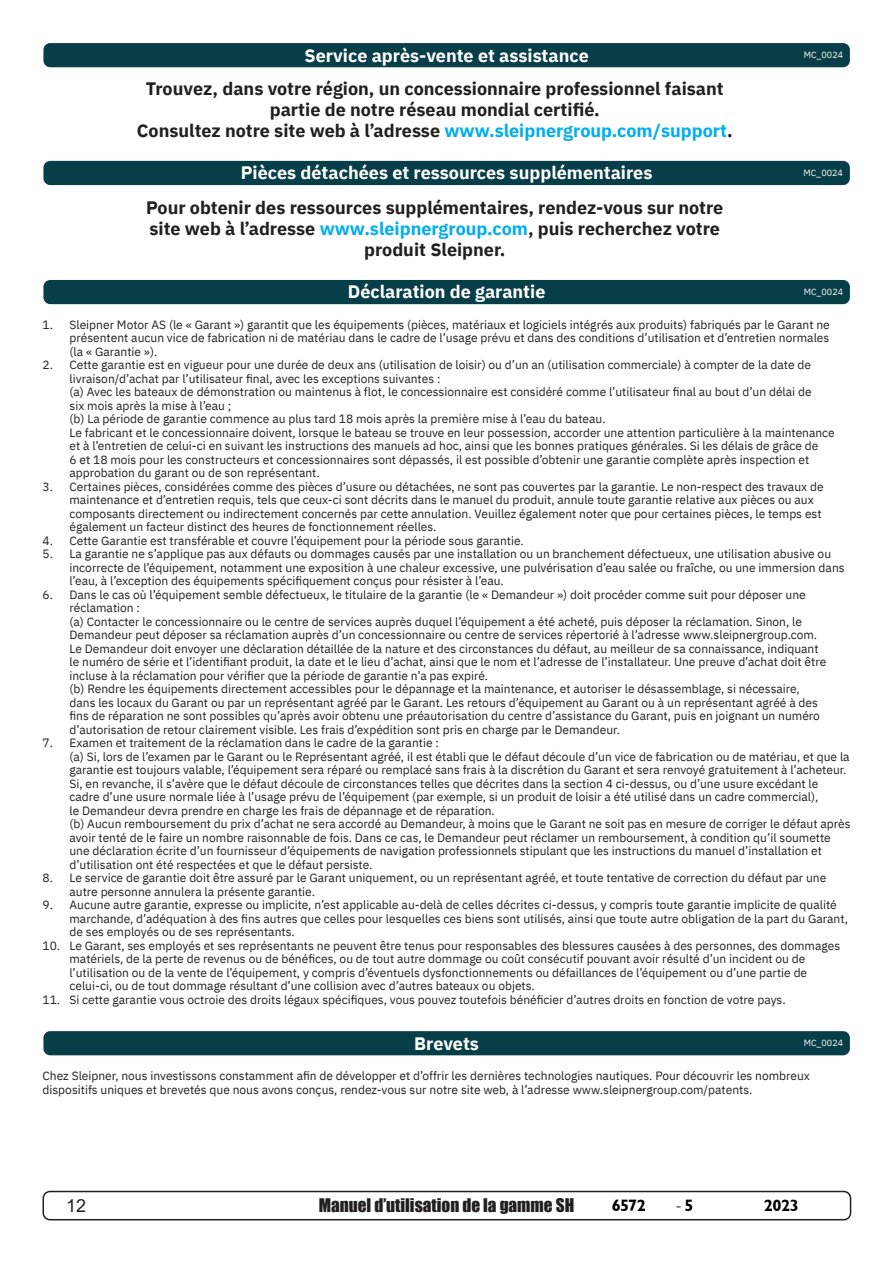
<style>
.page{position:relative;width:893px;height:1263px;background:#fff}
.page>*{position:absolute;margin:0;border:0;box-sizing:border-box;transform-origin:0 0}
.t1{font:700 18px/21px "IBM Plex Sans";color:#231f20;text-align:center}
.t2{font:700 18px "IBM Plex Sans";color:#fff}
.t3{font:18px "Arial";color:#231f20}
.t4{font:18px "Minion Pro";color:#231f20}
.t5{font:17.25px "Impact";color:#231f20}
.t6{font:16.5px "Garrison Sans BOLD";letter-spacing:-.035em;color:#000}
.t7{font:12px/13.5px "IBM Plex Sans";color:#231f20}
.t8{font:9px "IBM Plex Sans";color:#fff}
.s1{color:#00aeef}
.s2{font-family:"Garrison Sans BOLD";font-size:16.5px;color:#000}
</style>
<div class="page">
<div style="left:43px;top:1191px;width:808px;height:29px;border:2px solid #231f20;border-radius:7px"></div>
<div style="left:43px;top:43px;width:807px;height:24px;background:#083e48;border-radius:7px"></div>
<div style="left:43px;top:161px;width:807px;height:24px;background:#083e48;border-radius:7px"></div>
<div style="left:43px;top:280px;width:807px;height:24px;background:#083e48;border-radius:7px"></div>
<div style="left:43px;top:1031px;width:807px;height:24px;background:#083e48;border-radius:7px"></div>
<p class="t2" style="left:305px;top:41px;width:286px">Service après-vente et assistance</p>
<p class="t1" style="left:137px;top:77px;width:597px">Trouvez, dans votre région, un concessionnaire professionnel faisant partie de notre réseau mondial certifié.<br>Consultez notre site web à l’adresse <span class="s1">www.sleipnergroup.com/support</span>.</p>
<p class="t2" style="left:241px;top:159px;width:413px">Pièces détachées et ressources supplémentaires</p>
<p class="t1" style="left:146px;top:196px;width:579px">Pour obtenir des ressources supplémentaires, rendez-vous sur notre site web à l’adresse <span class="s1">www.sleipnergroup.com</span>, puis recherchez votre produit Sleipner.</p>
<p class="t2" style="left:348px;top:278px;width:199px">Déclaration de garantie</p>
<p class="t8" style="left:804px;top:48px;width:41px">MC_0024</p>
<p class="t8" style="left:803px;top:166px;width:41px">MC_0024</p>
<p class="t8" style="left:804px;top:285px;width:41px">MC_0024</p>
<p class="t7" style="left:69px;top:316px;width:762px;text-align:justify;text-indent:-27px">1. Sleipner Motor AS (le « Garant ») garantit que les équipements (pièces, matériaux et logiciels intégrés aux produits) fabriqués par le Garant ne présentent aucun vice de fabrication ni de matériau dans le cadre de l’usage prévu et dans des conditions d’utilisation et d’entretien normales (la « Garantie »).</p>
<p class="t7" style="left:69px;top:357px;width:767px;text-indent:-27px">2. Cette garantie est en vigueur pour une durée de deux ans (utilisation de loisir) ou d’un an (utilisation commerciale) à compter de la date de livraison/d’achat par l’utilisateur final, avec les exceptions suivantes :<br>(a) Avec les bateaux de démonstration ou maintenus à flot, le concessionnaire est considéré comme l’utilisateur final au bout d’un délai de<br>six mois après la mise à l’eau ;<br>(b) La période de garantie commence au plus tard 18 mois après la première mise à l’eau du bateau.<br>Le fabricant et le concessionnaire doivent, lorsque le bateau se trouve en leur possession, accorder une attention particulière à la maintenance et à l’entretien de celui-ci en suivant les instructions des manuels ad hoc, ainsi que les bonnes pratiques générales. Si les délais de grâce de<br>6 et 18 mois pour les constructeurs et concessionnaires sont dépassés, il est possible d’obtenir une garantie complète après inspection et approbation du garant ou de son représentant.</p>
<p class="t7" style="left:69px;top:478px;width:756px;text-indent:-27px">3. Certaines pièces, considérées comme des pièces d’usure ou détachées, ne sont pas couvertes par la garantie. Le non-respect des travaux de maintenance et d’entretien requis, tels que ceux-ci sont décrits dans le manuel du produit, annule toute garantie relative aux pièces ou aux composants directement ou indirectement concernés par cette annulation. Veuillez également noter que pour certaines pièces, le temps est également un facteur distinct des heures de fonctionnement réelles.</p>
<p class="t7" style="left:42px;top:532px;width:483px">4. Cette Garantie est transférable et couvre l’équipement pour la période sous garantie.</p>
<p class="t7" style="left:69px;top:546px;width:777px;text-indent:-27px">5. La garantie ne s’applique pas aux défauts ou dommages causés par une installation ou un branchement défectueux, une utilisation abusive ou incorrecte de l’équipement, notamment une exposition à une chaleur excessive, une pulvérisation d’eau salée ou fraîche, ou une immersion dans l’eau, à l’exception des équipements spécifiquement conçus pour résister à l’eau.</p>
<p class="t7" style="left:69px;top:586px;width:758px;text-indent:-27px">6. Dans le cas où l’équipement semble défectueux, le titulaire de la garantie (le « Demandeur ») doit procéder comme suit pour déposer une réclamation :<br>(a) Contacter le concessionnaire ou le centre de services auprès duquel l’équipement a été acheté, puis déposer la réclamation. Sinon, le Demandeur peut déposer sa réclamation auprès d’un concessionnaire ou centre de services répertorié à l’adresse www.sleipnergroup.com.<br>Le Demandeur doit envoyer une déclaration détaillée de la nature et des circonstances du défaut, au meilleur de sa connaissance, indiquant le numéro de série et l’identifiant produit, la date et le lieu d’achat, ainsi que le nom et l’adresse de l’installateur. Une preuve d’achat doit être incluse à la réclamation pour vérifier que la période de garantie n’a pas expiré.<br>(b) Rendre les équipements directement accessibles pour le dépannage et la maintenance, et autoriser le désassemblage, si nécessaire, dans les locaux du Garant ou par un représentant agréé par le Garant. Les retours d’équipement au Garant ou à un représentant agréé à des fins de réparation ne sont possibles qu’après avoir obtenu une préautorisation du centre d’assistance du Garant, puis en joignant un numéro d’autorisation de retour clairement visible. Les frais d’expédition sont pris en charge par le Demandeur.</p>
<p class="t7" style="left:69px;top:735px;width:783px;text-indent:-27px">7. Examen et traitement de la réclamation dans le cadre de la garantie :<br>(a) Si, lors de l’examen par le Garant ou le Représentant agréé, il est établi que le défaut découle d’un vice de fabrication ou de matériau, et que la garantie est toujours valable, l’équipement sera réparé ou remplacé sans frais à la discrétion du Garant et sera renvoyé gratuitement à l’acheteur.<br>Si, en revanche, il s’avère que le défaut découle de circonstances telles que décrites dans la section 4 ci-dessus, ou d’une usure excédant le cadre d’une usure normale liée à l’usage prévu de l’équipement (par exemple, si un produit de loisir a été utilisé dans un cadre commercial),<br>le Demandeur devra prendre en charge les frais de dépannage et de réparation.<br>(b) Aucun remboursement du prix d’achat ne sera accordé au Demandeur, à moins que le Garant ne soit pas en mesure de corriger le défaut après avoir tenté de le faire un nombre raisonnable de fois. Dans ce cas, le Demandeur peut réclamer un remboursement, à condition qu’il soumette une déclaration écrite d’un fournisseur d’équipements de navigation professionnels stipulant que les instructions du manuel d’installation et d’utilisation ont été respectées et que le défaut persiste.</p>
<p class="t7" style="left:69px;top:870px;width:758px;text-indent:-27px">8. Le service de garantie doit être assuré par le Garant uniquement, ou un représentant agréé, et toute tentative de correction du défaut par une autre personne annulera la présente garantie.</p>
<p class="t7" style="left:69px;top:897px;width:780px;text-indent:-27px">9. Aucune autre garantie, expresse ou implicite, n’est applicable au-delà de celles décrites ci-dessus, y compris toute garantie implicite de qualité marchande, d’adéquation à des fins autres que celles pour lesquelles ces biens sont utilisés, ainsi que toute autre obligation de la part du Garant, de ses employés ou de ses représentants.</p>
<p class="t7" style="left:69px;top:937px;width:772px;text-indent:-27px">10. Le Garant, ses employés et ses représentants ne peuvent être tenus pour responsables des blessures causées à des personnes, des dommages matériels, de la perte de revenus ou de bénéfices, ou de tout autre dommage ou coût consécutif pouvant avoir résulté d’un incident ou de l’utilisation ou de la vente de l’équipement, y compris d’éventuels dysfonctionnements ou défaillances de l’équipement ou d’une partie de celui-ci, ou de tout dommage résultant d’une collision avec d’autres bateaux ou objets.</p>
<p class="t7" style="left:42px;top:991px;width:745px">11. Si cette garantie vous octroie des droits légaux spécifiques, vous pouvez toutefois bénéficier d’autres droits en fonction de votre pays.</p>
<p class="t2" style="left:414px;top:1029px;width:66px">Brevets</p>
<p class="t8" style="left:804px;top:1036px;width:41px">MC_0024</p>
<p class="t7" style="left:43px;top:1067px;width:769px;line-height:14.2px">Chez Sleipner, nous investissons constamment afin de développer et d’offrir les dernières technologies nautiques. Pour découvrir les nombreux dispositifs uniques et brevetés que nous avons conçus, rendez-vous sur notre site web, à l’adresse www.sleipnergroup.com/patents.</p>
<h1 class="t3" style="left:66px;top:1193px;width:22px">12</h1>
<h2 class="t5" style="left:319px;top:1192px;width:257px">Manuel d’utilisation de la gamme SH</h2>
<h3 class="t6" style="left:612px;top:1196px;width:36px">6572</h3>
<h1 class="t4" style="left:675px;top:1193px;width:20px">-<span class="s2">5</span></h1>
<h3 class="t6" style="left:764px;top:1196px;width:37px">2023</h3>
</div>
